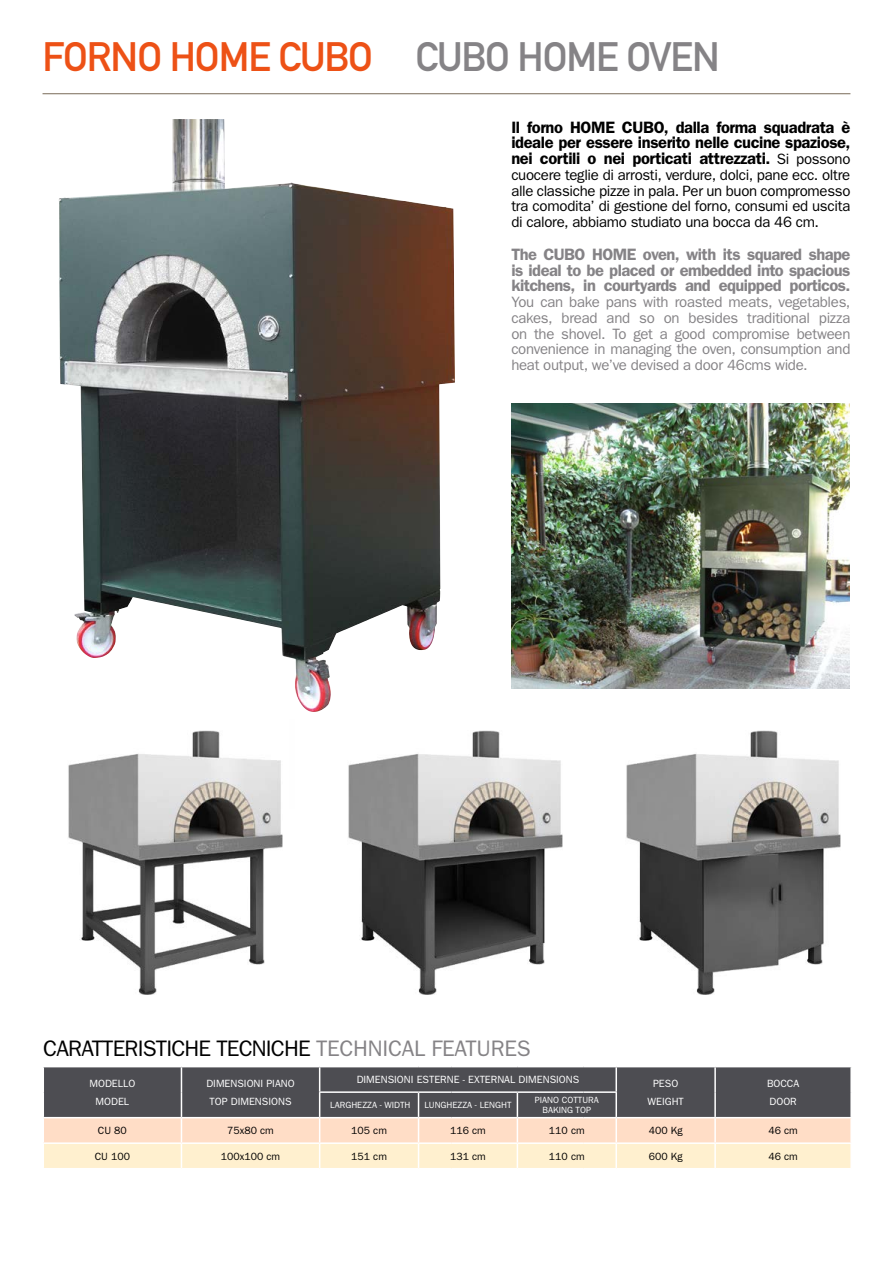
<style>
.page{position:relative;width:893px;height:1263px;background:#fff}
.page>*{position:absolute;margin:0;border:0;box-sizing:border-box;transform-origin:0 0}
.t1{font:40.5px "DIN Mittelschrift Std";letter-spacing:-.025em;color:#ed5116}
.t2{font:22.5px "ITC Franklin Gothic Std";letter-spacing:-.035em;color:#000}
.t3{font:600 16.5px/15.8px "ITC Franklin Gothic Std";letter-spacing:-.025em;color:#000;text-align:justify}
.t4{font:600 16.5px/15.8px "ITC Franklin Gothic Std";letter-spacing:-.035em;color:#858386;text-align:justify}
.t5{font:15px/15.8px "ITC Franklin Gothic Std";letter-spacing:-.02em;color:#858386;text-align:justify}
.t6{font:15px/15.8px "ITC Franklin Gothic Std";letter-spacing:-.02em;color:#000;text-align:justify}
.t7{font:10.5px/18px "ITC Franklin Gothic Std";color:#fff;text-align:center}
.t8{font:10.5px "ITC Franklin Gothic Std";color:#000}
.t9{font:9px "ITC Franklin Gothic Std";color:#fff}
.s1{color:#858386}
.s2{font-weight:400;font-size:15px}
</style>
<div class="page">
<hr style="left:43px;top:93px;width:807px;height:1px;background:#796b58">
<img style="left:68px;top:738px;width:215px;height:257px">
<img style="left:348px;top:730px;width:215px;height:265px">
<img style="left:626px;top:730px;width:215px;height:265px">
<img style="left:511px;top:403px;width:338px;height:285px">
<div style="left:32px;top:92px;width:451px;height:646px;background:#fff"></div>
<img style="left:59px;top:119px;width:396px;height:593px">
<svg style="left:43px;top:1067px;width:808px;height:101px;background:#a99d93"></svg>
<hr style="left:583px;top:1142px;width:33px;height:2px;background:#fff">
<hr style="left:616px;top:1142px;width:99px;height:2px;background:#fff">
<hr style="left:615px;top:1144px;width:2px;height:24px;background:#fff">
<hr style="left:715px;top:1142px;width:137px;height:2px;background:#fff">
<hr style="left:714px;top:1144px;width:2px;height:24px;background:#fff">
<hr style="left:850px;top:1144px;width:2px;height:24px;background:#fff">
<h1 class="t1" style="left:43px;top:33px;width:679px">FORNO HOME CUBO <span class="s1">CUBO HOME OVEN</span></h1>
<p class="t3" style="left:511px;top:119px;width:341px">Il forno HOME CUBO, dalla forma squadrata è ideale per essere inserito nelle cucine spaziose, nei cortili o nei porticati attrezzati. <span class="s2">Si possono</span></p>
<p class="t6" style="left:511px;top:167px;width:341px">cuocere teglie di arrosti, verdure, dolci, pane ecc. oltre alle classiche pizze in pala. Per un buon compromesso tra comodita’ di gestione del forno, consumi ed uscita di calore, abbiamo studiato una bocca da 46 cm.</p>
<p class="t4" style="left:511px;top:246px;width:341px">The CUBO HOME oven, with its squared shape is ideal to be placed or embedded into spacious kitchens, in courtyards and equipped porticos.</p>
<p class="t5" style="left:511px;top:294px;width:341px">You can bake pans with roasted meats, vegetables, cakes, bread and so on besides traditional pizza on the shovel. To get a good compromise between convenience in managing the oven, consumption and heat output, we’ve devised a door 46cms wide.</p>
<h2 class="t2" style="left:43px;top:1035px;width:489px">CARATTERISTICHE TECNICHE <span class="s1">TECHNICAL FEATURES</span></h2>
<p class="t7" style="left:89px;top:1074px;width:47px">MODELLO<br>MODEL</p>
<p class="t7" style="left:206px;top:1074px;width:90px">DIMENSIONI PIANO<br>TOP DIMENSIONS</p>
<p class="t7" style="left:357px;top:1070px;width:224px">DIMENSIONI ESTERNE - EXTERNAL DIMENSIONS</p>
<p class="t7" style="left:647px;top:1074px;width:38px">PESO<br>WEIGHT</p>
<p class="t7" style="left:767px;top:1074px;width:34px">BOCCA</p>
<p class="t9" style="left:535px;top:1094px;width:65px">PIANO COTTURA</p>
<p class="t7" style="left:769px;top:1092px;width:29px">DOOR</p>
<p class="t9" style="left:542px;top:1105px;width:50px">BAKING TOP</p>
<p class="t9" style="left:330px;top:1100px;width:82px">LARGHEZZA - WIDTH</p>
<p class="t9" style="left:424px;top:1100px;width:89px">LUNGHEZZA - LENGHT</p>
<p class="t8" style="left:98px;top:1124px;width:30px">CU 80</p>
<p class="t8" style="left:227px;top:1124px;width:48px">75x80 cm</p>
<p class="t8" style="left:351px;top:1124px;width:37px">105 cm</p>
<p class="t8" style="left:450px;top:1124px;width:37px">116 cm</p>
<p class="t8" style="left:549px;top:1124px;width:37px">110 cm</p>
<p class="t8" style="left:649px;top:1124px;width:35px">400 Kg</p>
<p class="t8" style="left:768px;top:1124px;width:31px">46 cm</p>
<p class="t8" style="left:95px;top:1150px;width:37px">CU 100</p>
<p class="t8" style="left:221px;top:1150px;width:61px">100x100 cm</p>
<p class="t8" style="left:351px;top:1150px;width:37px">151 cm</p>
<p class="t8" style="left:450px;top:1150px;width:37px">131 cm</p>
<p class="t8" style="left:549px;top:1150px;width:37px">110 cm</p>
<p class="t8" style="left:649px;top:1150px;width:35px">600 Kg</p>
<p class="t8" style="left:768px;top:1150px;width:31px">46 cm</p>
</div>
